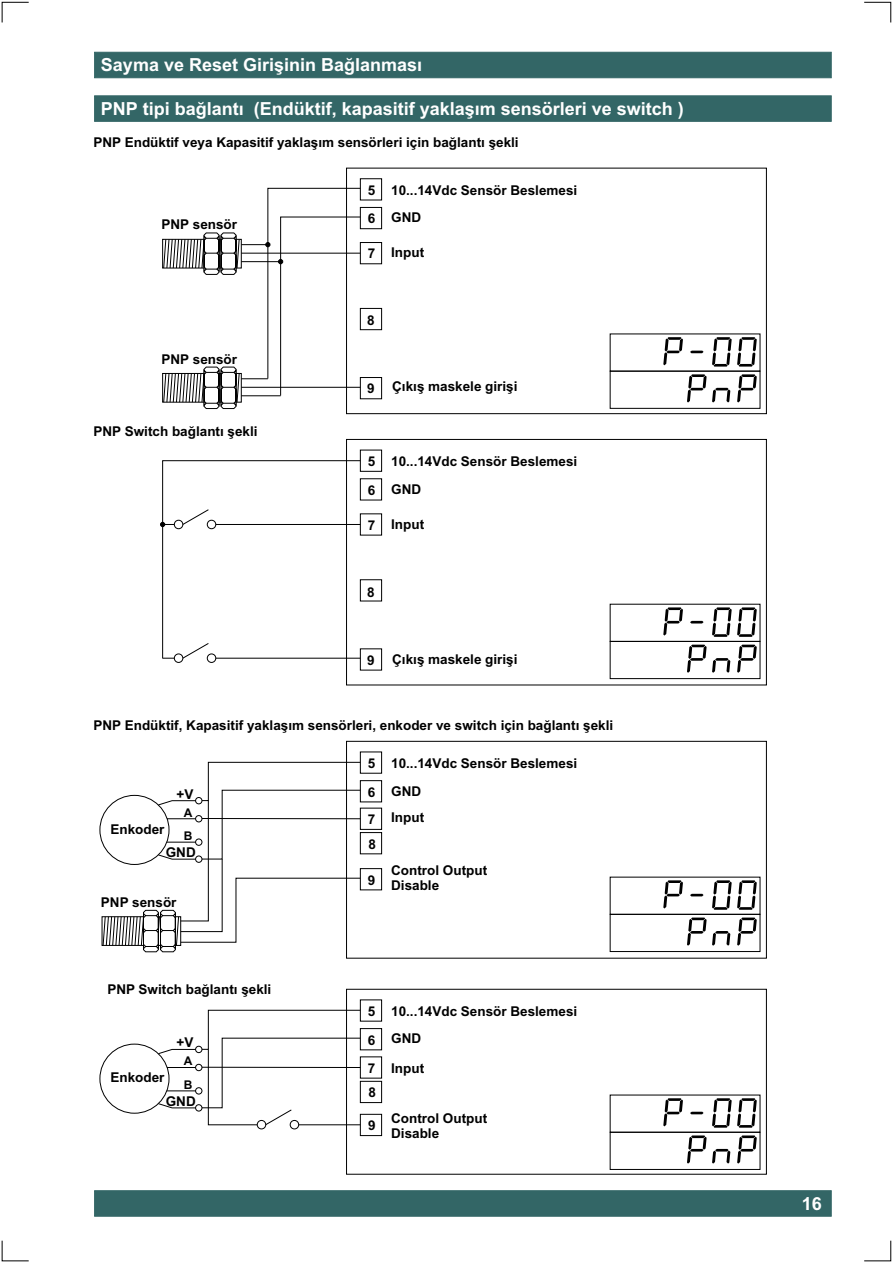
<style>
.page{position:relative;width:894px;height:1263px;background:#fff}
.page>*{position:absolute;margin:0;border:0;box-sizing:border-box;transform-origin:0 0}
.t1{font:700 18px "Arial";color:#fff}
.t2{font:700 13.5px/27.6px "Arial";color:#000}
.t3{font:700 12px/23.4px "Arial";color:#000}
</style>
<div class="page">
<div style="left:94px;top:52px;width:737px;height:26px;background:#366;border:1px solid #366"></div>
<div style="left:94px;top:96px;width:737px;height:26px;background:#366;border:1px solid #366"></div>
<div style="left:94px;top:1191px;width:737px;height:25px;background:#366"></div>
<svg style="left:1px;top:1px;width:28px;height:22px"></svg>
<svg style="left:1px;top:1240px;width:28px;height:22px"></svg>
<svg style="left:864px;top:1px;width:28px;height:22px"></svg>
<svg style="left:864px;top:1240px;width:28px;height:22px"></svg>
<div style="left:360px;top:178px;width:22px;height:22px;border:1px solid #000"></div>
<div style="left:360px;top:207px;width:22px;height:22px;border:1px solid #000"></div>
<div style="left:360px;top:242px;width:22px;height:22px;border:1px solid #000"></div>
<div style="left:360px;top:308px;width:22px;height:22px;border:1px solid #000"></div>
<div style="left:360px;top:377px;width:22px;height:22px;border:1px solid #000"></div>
<svg style="left:163px;top:187px;width:198px;height:222px"></svg>
<div style="left:346px;top:168px;width:421px;height:246px;border:1px solid #000"></div>
<div style="left:610px;top:371px;width:150px;height:38px;border:1px solid #000"></div>
<svg style="left:712px;top:337px;width:45px;height:30px"></svg>
<svg style="left:663px;top:337px;width:20px;height:28px"></svg>
<svg style="left:737px;top:374px;width:20px;height:29px"></svg>
<svg style="left:690px;top:351px;width:14px;height:2px"></svg>
<svg style="left:687px;top:374px;width:43px;height:29px"></svg>
<div style="left:360px;top:450px;width:22px;height:22px;border:1px solid #000"></div>
<div style="left:360px;top:478px;width:22px;height:22px;border:1px solid #000"></div>
<div style="left:360px;top:579px;width:22px;height:22px;border:1px solid #000"></div>
<div style="left:360px;top:648px;width:22px;height:23px;border:1px solid #000"></div>
<div style="left:346px;top:439px;width:421px;height:246px;border:1px solid #000"></div>
<div style="left:610px;top:641px;width:150px;height:38px;border:1px solid #000"></div>
<div style="left:610px;top:914px;width:150px;height:38px;border:1px solid #000"></div>
<div style="left:610px;top:1132px;width:150px;height:38px;border:1px solid #000"></div>
<svg style="left:712px;top:607px;width:45px;height:30px"></svg>
<svg style="left:712px;top:880px;width:45px;height:30px"></svg>
<svg style="left:712px;top:1098px;width:45px;height:30px"></svg>
<svg style="left:663px;top:607px;width:20px;height:29px"></svg>
<svg style="left:663px;top:880px;width:20px;height:29px"></svg>
<svg style="left:663px;top:1098px;width:20px;height:28px"></svg>
<svg style="left:737px;top:645px;width:20px;height:28px"></svg>
<svg style="left:737px;top:918px;width:20px;height:28px"></svg>
<svg style="left:737px;top:1135px;width:20px;height:29px"></svg>
<svg style="left:690px;top:621px;width:14px;height:3px"></svg>
<svg style="left:690px;top:894px;width:14px;height:2px"></svg>
<svg style="left:690px;top:1112px;width:14px;height:2px"></svg>
<svg style="left:687px;top:645px;width:43px;height:28px"></svg>
<svg style="left:687px;top:918px;width:43px;height:28px"></svg>
<svg style="left:687px;top:1135px;width:43px;height:29px"></svg>
<div style="left:174px;top:654px;width:9px;height:9px;border:1px solid #000;border-radius:50%"></div>
<div style="left:207px;top:654px;width:9px;height:9px;border:1px solid #000;border-radius:50%"></div>
<svg style="left:160px;top:460px;width:201px;height:199px"></svg>
<hr style="left:216px;top:524px;width:144px;height:1px;background:#000">
<hr style="left:216px;top:658px;width:144px;height:1px;background:#000">
<div style="left:360px;top:999px;width:22px;height:23px;border:1px solid #000"></div>
<div style="left:360px;top:752px;width:22px;height:22px;border:1px solid #000"></div>
<div style="left:360px;top:1028px;width:22px;height:22px;border:1px solid #000"></div>
<div style="left:360px;top:780px;width:22px;height:22px;border:1px solid #000"></div>
<div style="left:360px;top:808px;width:22px;height:22px;border:1px solid #000"></div>
<div style="left:360px;top:1081px;width:22px;height:22px;border:1px solid #000"></div>
<div style="left:360px;top:832px;width:22px;height:22px;border:1px solid #000"></div>
<div style="left:360px;top:1114px;width:22px;height:22px;border:1px solid #000"></div>
<div style="left:360px;top:868px;width:22px;height:22px;border:1px solid #000"></div>
<div style="left:346px;top:989px;width:421px;height:186px;border:1px solid #000"></div>
<div style="left:346px;top:741px;width:421px;height:218px;border:1px solid #000"></div>
<div style="left:257px;top:1120px;width:9px;height:9px;border:1px solid #000;border-radius:50%"></div>
<div style="left:290px;top:1120px;width:9px;height:9px;border:1px solid #000;border-radius:50%"></div>
<svg style="left:157px;top:1009px;width:204px;height:117px"></svg>
<hr style="left:299px;top:1124px;width:61px;height:1px;background:#000">
<svg style="left:102px;top:761px;width:259px;height:192px"></svg>
<h1 class="t1" style="left:101px;top:58px;width:323px">Sayma ve Reset Giriþinin Baðlanmasý</h1>
<h1 class="t1" style="left:101px;top:102px;width:584px">PNP tipi baðlantý (Endüktif, kapasitif yaklaþým sensörleri ve switch )</h1>
<p class="t2" style="left:94px;top:130px;width:427px">PNP Endüktif veya Kapasitif yaklaþým sensörleri için baðlantý þekli</p>
<p class="t2" style="left:162px;top:211px;width:77px">PNP sensör</p>
<p class="t2" style="left:162px;top:346px;width:77px">PNP sensör</p>
<p class="t2" style="left:94px;top:419px;width:166px">PNP Switch baðlantý þekli</p>
<p class="t2" style="left:368px;top:177px;width:9px">5</p>
<p class="t2" style="left:368px;top:206px;width:9px">6</p>
<p class="t2" style="left:368px;top:241px;width:9px">7</p>
<p class="t2" style="left:391px;top:177px;width:188px">10...14Vdc Sensör Beslemesi<br>GND</p>
<p class="t2" style="left:391px;top:240px;width:34px">Input</p>
<p class="t2" style="left:367px;top:308px;width:9px">8</p>
<p class="t2" style="left:367px;top:376px;width:9px">9</p>
<p class="t2" style="left:392px;top:374px;width:127px">Çýkýþ maskele giriþi</p>
<p class="t2" style="left:368px;top:449px;width:9px">5</p>
<p class="t2" style="left:368px;top:477px;width:9px">6</p>
<p class="t2" style="left:368px;top:512px;width:9px">7</p>
<p class="t2" style="left:391px;top:449px;width:188px">10...14Vdc Sensör Beslemesi<br>GND</p>
<p class="t2" style="left:391px;top:511px;width:34px">Input</p>
<p class="t2" style="left:367px;top:579px;width:9px">8</p>
<p class="t2" style="left:367px;top:647px;width:9px">9</p>
<p class="t2" style="left:392px;top:646px;width:127px">Çýkýþ maskele giriþi</p>
<p class="t2" style="left:94px;top:712px;width:521px">PNP Endüktif, Kapasitif yaklaþým sensörleri, enkoder ve switch için baðlantý þekli</p>
<p class="t2" style="left:111px;top:816px;width:56px">Enkoder</p>
<p class="t2" style="left:176px;top:781px;width:18px">+V</p>
<p class="t3" style="left:184px;top:802px;width:10px">A<br>B</p>
<p class="t2" style="left:166px;top:840px;width:31px">GND</p>
<p class="t2" style="left:101px;top:890px;width:77px">PNP sensör</p>
<p class="t2" style="left:107px;top:977px;width:166px">PNP Switch baðlantý þekli</p>
<p class="t2" style="left:111px;top:1065px;width:56px">Enkoder</p>
<p class="t2" style="left:176px;top:1030px;width:18px">+V</p>
<p class="t3" style="left:184px;top:1051px;width:10px">A<br>B</p>
<p class="t2" style="left:166px;top:1088px;width:31px">GND</p>
<p class="t2" style="left:368px;top:751px;width:9px">5</p>
<p class="t2" style="left:368px;top:779px;width:9px">6</p>
<p class="t2" style="left:368px;top:807px;width:9px">7</p>
<p class="t2" style="left:368px;top:831px;width:9px">8</p>
<p class="t2" style="left:368px;top:867px;width:9px">9</p>
<p class="t2" style="left:391px;top:751px;width:188px">10...14Vdc Sensör Beslemesi</p>
<p class="t2" style="left:391px;top:778px;width:31px">GND</p>
<p class="t2" style="left:391px;top:805px;width:34px">Input</p>
<p class="t2" style="left:391px;top:864px;width:97px;line-height:15.1px">Control Output<br>Disable</p>
<p class="t2" style="left:368px;top:999px;width:9px">5</p>
<p class="t2" style="left:368px;top:1027px;width:9px">6</p>
<p class="t2" style="left:368px;top:1056px;width:9px">7</p>
<p class="t2" style="left:368px;top:1080px;width:9px">8</p>
<p class="t2" style="left:368px;top:1113px;width:9px">9</p>
<p class="t2" style="left:391px;top:999px;width:188px">10...14Vdc Sensör Beslemesi</p>
<p class="t2" style="left:391px;top:1026px;width:31px">GND</p>
<p class="t2" style="left:391px;top:1055px;width:34px">Input</p>
<p class="t2" style="left:391px;top:1112px;width:97px;line-height:15.1px">Control Output<br>Disable</p>
<h1 class="t1" style="left:802px;top:1197px;width:22px">16</h1>
</div>
